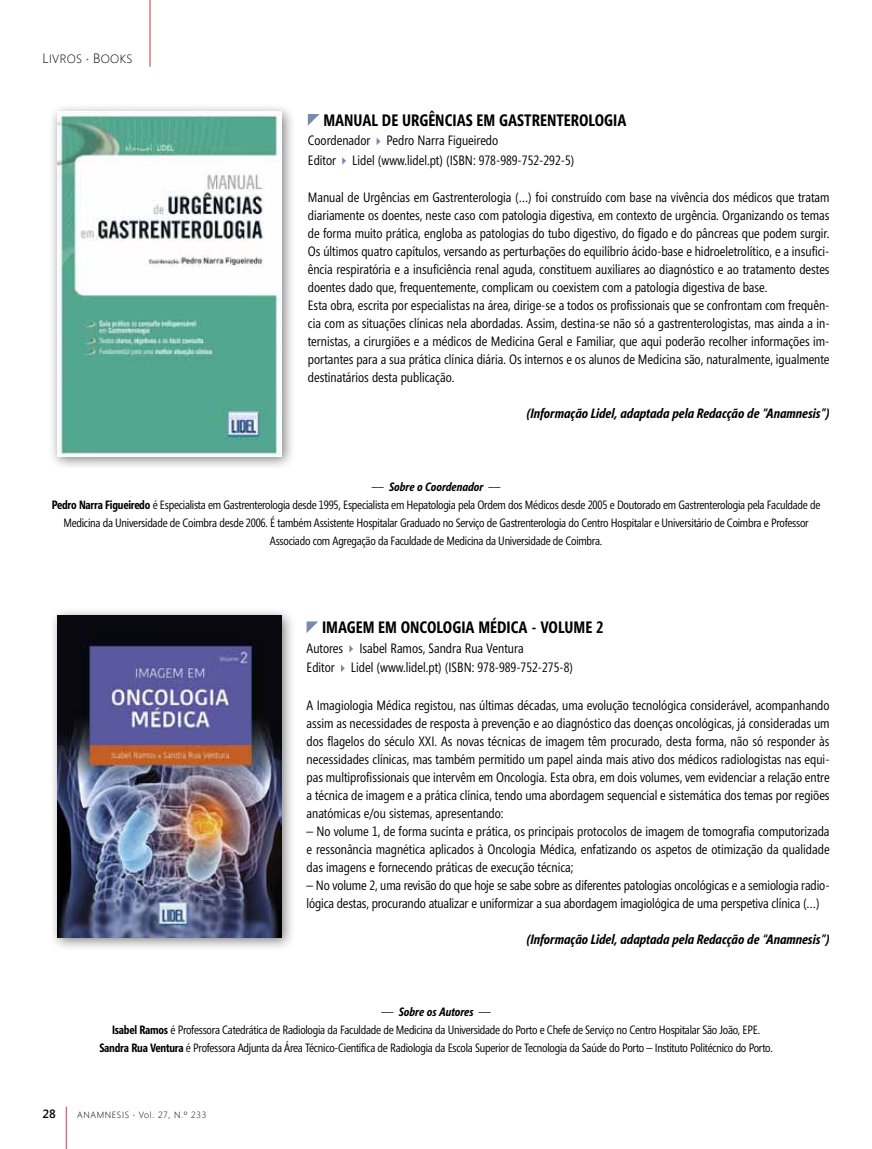
<style>
.page{position:relative;width:872px;height:1149px;background:#fff}
.page>*{position:absolute;margin:0;border:0;box-sizing:border-box;transform-origin:0 0}
.t1{font:200 81px "Helvetica Neue";color:#be313a;scale:.56 1}
.t2{font:200 45px "Helvetica Neue";color:#be313a}
.t3{font:700 16.5px "Segoe Condensed";color:#000}
.t4{font:13.5px/18px "Segoe Condensed";color:#000}
.t5{font:italic 700 13.5px "Segoe Condensed";color:#000}
.t6{font:12px/18px "Segoe Condensed";letter-spacing:-.02em;color:#000;text-align:center}
.t7{font:300 12px "Segoe";letter-spacing:.03em;color:#000}
.t8{font:600 12px "Segoe";color:#000}
.t9{font:300 9px "Segoe";letter-spacing:.07em;color:#000}
.s1{font-size:13.5px}
.s2{font-weight:600;color:#be313a}
.s3{font-weight:700;font-style:italic}
.s4{font-weight:700}
</style>
<div class="page">
<svg style="left:308px;top:114px;width:11px;height:12px"></svg>
<svg style="left:376px;top:138px;width:4px;height:7px"></svg>
<svg style="left:342px;top:157px;width:4px;height:8px"></svg>
<div style="left:48px;top:102px;width:247px;height:368px;background:#000;opacity:.5"></div>
<img style="left:57px;top:111px;width:224px;height:345px">
<svg style="left:306px;top:621px;width:12px;height:12px"></svg>
<svg style="left:349px;top:645px;width:4px;height:7px"></svg>
<svg style="left:341px;top:664px;width:4px;height:8px"></svg>
<div style="left:48px;top:606px;width:247px;height:344px;background:#000;opacity:.5"></div>
<img style="left:57px;top:615px;width:224px;height:321px">
<p class="t7" style="left:43px;top:52px;width:91px"><span class="s1">L</span>IVROS <span class="s2">·</span> <span class="s1">B</span>OOKS</p>
<h1 class="t1" style="left:145px;top:-26px;width:19px">|</h1>
<p class="t3" style="left:323px;top:110px;width:304px">MANUAL DE URGÊNCIAS EM GASTRENTEROLOGIA</p>
<p class="t4" style="left:308px;top:131px;width:268px;line-height:19.5px">Coordenador Pedro Narra Figueiredo<br>Editor Lidel (www.lidel.pt) (ISBN: 978-989-752-292-5)</p>
<p class="t4" style="left:308px;top:188px;width:523px">Manual de Urgências em Gastrenterologia (…) foi construído com base na vivência dos médicos que tratam diariamente os doentes, neste caso com patologia digestiva, em contexto de urgência. Organizando os temas de forma muito prática, engloba as patologias do tubo digestivo, do fígado e do pâncreas que podem surgir.<br>Os últimos quatro capítulos, versando as perturbações do equilíbrio ácido-base e hidroeletrolítico, e a insufici&shy;ência respiratória e a insuficiência renal aguda, constituem auxiliares ao diagnóstico e ao tratamento destes doentes dado que, frequentemente, complicam ou coexistem com a patologia digestiva de base.<br>Esta obra, escrita por especialistas na área, dirige-se a todos os profissionais que se confrontam com frequên&shy;cia com as situações clínicas nela abordadas. Assim, destina-se não só a gastrenterologistas, mas ainda a in&shy;ternistas, a cirurgiões e a médicos de Medicina Geral e Familiar, que aqui poderão recolher informações im&shy;portantes para a sua prática clínica diária. Os internos e os alunos de Medicina são, naturalmente, igualmente destinatários desta publicação.</p>
<p class="t5" style="left:526px;top:406px;width:304px">(Informação Lidel, adaptada pela Redacção de “Anamnesis”)</p>
<p class="t6" style="left:52px;top:477px;width:770px">–– <span class="s3">Sobre o Coordenador</span> ––<br><span class="s4">Pedro Narra Figueiredo</span> é Especialista em Gastrenterologia desde 1995, Especialista em Hepatologia pela Ordem dos Médicos desde 2005 e Doutorado em Gastrenterologia pela Faculdade de Medicina da Universidade de Coimbra desde 2006. É também Assistente Hospitalar Graduado no Serviço de Gastrenterologia do Centro Hospitalar e Universitário de Coimbra e Professor Associado com Agregação da Faculdade de Medicina da Universidade de Coimbra.</p>
<p class="t3" style="left:322px;top:617px;width:283px">IMAGEM EM ONCOLOGIA MÉDICA - VOLUME 2</p>
<p class="t4" style="left:306px;top:638px;width:268px;line-height:19.5px">Autores Isabel Ramos, Sandra Rua Ventura<br>Editor Lidel (www.lidel.pt) (ISBN: 978-989-752-275-8)</p>
<p class="t4" style="left:306px;top:695px;width:524px;text-align:justify">A Imagiologia Médica registou, nas últimas décadas, uma evolução tecnológica considerável, acompanhando assim as necessidades de resposta à prevenção e ao diagnóstico das doenças oncológicas, já consideradas um dos flagelos do século XXI. As novas técnicas de imagem têm procurado, desta forma, não só responder às necessidades clínicas, mas também permitido um papel ainda mais ativo dos médicos radiologistas nas equi&shy;pas multiprofissionais que intervêm em Oncologia. Esta obra, em dois volumes, vem evidenciar a relação entre a técnica de imagem e a prática clínica, tendo uma abordagem sequencial e sistemática dos temas por regiões anatómicas e/ou sistemas, apresentando:</p>
<p class="t4" style="left:306px;top:821px;width:524px;text-align:justify">– No volume 1, de forma sucinta e prática, os principais protocolos de imagem de tomografia computorizada e ressonância magnética aplicados à Oncologia Médica, enfatizando os aspetos de otimização da qualidade das imagens e fornecendo práticas de execução técnica;</p>
<p class="t4" style="left:306px;top:875px;width:524px">– No volume 2, uma revisão do que hoje se sabe sobre as diferentes patologias oncológicas e a semiologia radio&shy;lógica destas, procurando atualizar e uniformizar a sua abordagem imagiológica de uma perspetiva clínica (…)</p>
<p class="t5" style="left:526px;top:931px;width:304px">(Informação Lidel, adaptada pela Redacção de “Anamnesis”)</p>
<p class="t6" style="left:99px;top:1002px;width:675px">–– <span class="s3">Sobre os Autores</span> ––<br><span class="s4">Isabel Ramos</span> é Professora Catedrática de Radiologia da Faculdade de Medicina da Universidade do Porto e Chefe de Serviço no Centro Hospitalar São João, EPE.<br><span class="s4">Sandra Rua Ventura</span> é Professora Adjunta da Área Técnico-Científica de Radiologia da Escola Superior de Tecnologia da Saúde do Porto – Instituto Politécnico do Porto.</p>
<p class="t8" style="left:43px;top:1106px;width:15px">28</p>
<h2 class="t2" style="left:62px;top:1099px;width:11px">|</h2>
<p class="t9" style="left:77px;top:1108px;width:131px">ANAMNESIS <span class="s2">·</span> Vol. 27, N.º 233</p>
</div>
